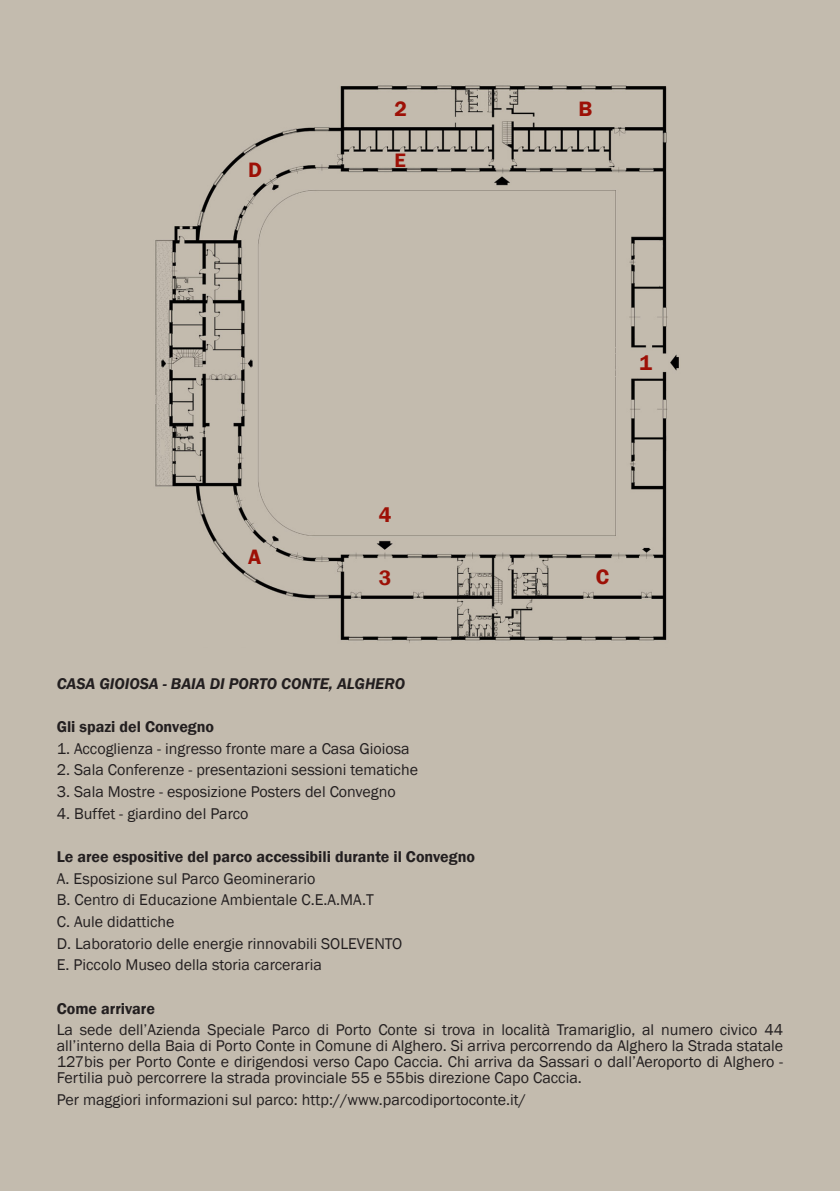
<style>
.page{position:relative;width:840px;height:1191px;background:#fff}
.page>*{position:absolute;margin:0;border:0;box-sizing:border-box;transform-origin:0 0}
.t1{font:600 21.4px "Franklin Gothic";color:#9d1006}
.t2{font:600 20px "Franklin Gothic";color:#9d1006}
.t3{font:16px/21.6px "Franklin Gothic";color:#231f20}
.t4{font:600 16px "Franklin Gothic";color:#231f20}
.t5{font:italic 600 16px "Franklin Gothic";color:#231f20}
</style>
<div class="page">
<img style="left:134px;top:63px;width:593px;height:585px">
<h1 class="t1" style="left:248px;top:156px;width:15px">D</h1>
<h1 class="t1" style="left:394px;top:95px;width:14px">2</h1>
<p class="t2" style="left:394px;top:148px;width:13px">E</p>
<h1 class="t1" style="left:248px;top:544px;width:15px">A</h1>
<h1 class="t1" style="left:378px;top:501px;width:14px">4</h1>
<h1 class="t1" style="left:378px;top:564px;width:14px">3</h1>
<h1 class="t1" style="left:578px;top:95px;width:15px">B</h1>
<h1 class="t1" style="left:639px;top:349px;width:14px">1</h1>
<h1 class="t1" style="left:595px;top:563px;width:15px">C</h1>
<p class="t5" style="left:57px;top:673px;width:349px">CASA GIOIOSA - BAIA DI PORTO CONTE, ALGHERO</p>
<p class="t4" style="left:57px;top:717px;width:159px">Gli spazi del Convegno</p>
<p class="t3" style="left:57px;top:738px;width:354px">1. Accoglienza - ingresso fronte mare a Casa Gioiosa</p>
<p class="t3" style="left:57px;top:759px;width:362px">2. Sala Conferenze - presentazioni sessioni tematiche</p>
<p class="t3" style="left:57px;top:781px;width:340px">3. Sala Mostre - esposizione Posters del Convegno</p>
<p class="t3" style="left:57px;top:803px;width:193px">4. Buffet - giardino del Parco</p>
<p class="t4" style="left:57px;top:847px;width:419px">Le aree espositive del parco accessibili durante il Convegno</p>
<p class="t3" style="left:57px;top:868px;width:347px">A. Esposizione sul Parco Geominerario<br>B. Centro di Educazione Ambientale C.E.A.MA.T<br>C. Aule didattiche<br>D. Laboratorio delle energie rinnovabili SOLEVENTO E. Piccolo Museo della storia carceraria</p>
<p class="t4" style="left:57px;top:998px;width:100px">Come arrivare</p>
<p class="t3" style="left:57px;top:1022px;width:727px;line-height:16px;text-align:justify">La sede dell’Azienda Speciale Parco di Porto Conte si trova in località Tramariglio, al numero civico 44 all’interno della Baia di Porto Conte in Comune di Alghero. Si arriva percorrendo da Alghero la Strada statale 127bis per Porto Conte e dirigendosi verso Capo Caccia. Chi arriva da Sassari o dall’Aeroporto di Alghero - Fertilia può percorrere la strada provinciale 55 e 55bis direzione Capo Caccia.</p>
<p class="t3" style="left:57px;top:1089px;width:470px">Per maggiori informazioni sul parco: http://www.parcodiportoconte.it/</p>
</div>
